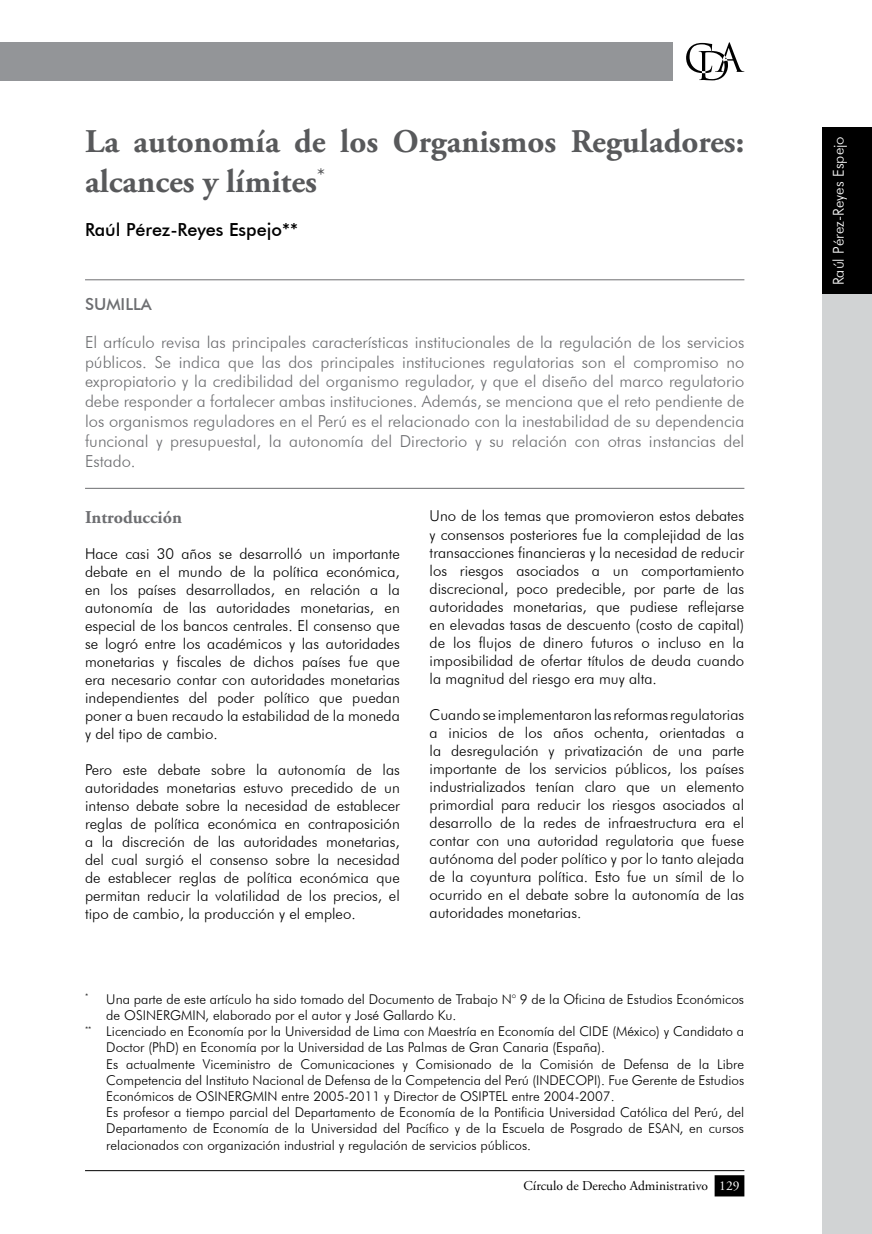
<style>
.page{position:relative;width:872px;height:1234px;background:#fff}
.page>*{position:absolute;margin:0;border:0;box-sizing:border-box;transform-origin:0 0}
.t1{font:700 33px/39.6px "Adobe Garamond Pro";color:#58595b}
.t2{font:500 18px "Futura BT";color:#000}
.t3{font:700 18px "Adobe Garamond Pro";color:#6d6e71}
.t4{font:300 16.5px/19.8px "Futura BT";color:#6d6e71;text-align:justify}
.t5{font:500 16.5px "Futura BT";color:#6d6e71}
.t6{font:300 15px/18px "Futura BT";color:#000;text-align:justify}
.t7{font:300 15px "Futura BT";color:#fff}
.t8{font:300 13.5px "Futura BT";color:#000}
.t9{font:13.5px "Adobe Garamond Pro";color:#000}
.s1{color:#fff}
</style>
<div class="page">
<div style="left:822px;top:211px;width:50px;height:1022px;background:#d1d3d4"></div>
<div style="left:822px;top:128px;width:50px;height:166px;background:#000"></div>
<svg style="left:686px;top:42px;width:58px;height:38px"></svg>
<hr style="left:85px;top:1169px;width:659px;height:1px;background:#000">
<div style="left:715px;top:1175px;width:28px;height:20px;background:#000"></div>
<div style="left:714px;top:1174px;width:30px;height:22px;border:2px solid #000"></div>
<div style="left:0;top:43px;width:673px;height:38px;background:#939598"></div>
<hr style="left:85px;top:279px;width:659px;height:1px;background:#6d6e71">
<hr style="left:85px;top:488px;width:659px;height:1px;background:#6d6e71">
<h1 class="t1" style="left:85px;top:123px;width:661px">La autonomía de los Organismos Reguladores: alcances y límites<sup>*</sup></h1>
<p class="t2" style="left:85px;top:219px;width:214px">Raúl Pérez-Reyes Espejo**</p>
<p class="t5" style="left:85px;top:294px;width:20px">Sumilla</p>
<p class="t4" style="left:85px;top:332px;width:661px">E l artículo revisa las principales características institucionales de la regulación de los servicios públicos. Se indica que las dos principales instituciones regulatorias son el compromiso no expropiatorio y la credibilidad del organismo regulador, y que el diseño del marco regulatorio debe responder a fortalecer ambas instituciones. Además, se menciona que el reto pendiente de los organismos reguladores en el Perú es el relacionado con la inestabilidad de su dependencia funcional y presupuestal, la autonomía del Directorio y su relación con otras instancias del Estado.</p>
<p class="t3" style="left:85px;top:507px;width:98px">Introducción</p>
<p class="t6" style="left:85px;top:544px;width:316px">Hace casi 30 años se desarrolló un importante debate en el mundo de la política económica, en los países desarrollados, en relación a la autonomía de las autoridades monetarias, en especial de los bancos centrales. E l consenso que se logró entre los académicos y las autoridades monetarias y fiscales de dichos países fue que era necesario contar con autoridades monetarias independientes del poder político que puedan poner a buen recaudo la estabilidad de la moneda y del tipo de cambio.</p>
<p class="t6" style="left:85px;top:760px;width:316px">Pero este debate sobre la autonomía de las autoridades monetarias estuvo precedido de un intenso debate sobre la necesidad de establecer reglas de política económica en contraposición a la discreción de las autoridades monetarias, del cual surgió el consenso sobre la necesidad de establecer reglas de política económica que permitan reducir la volatilidad de los precios, el tipo de cambio, la producción y el empleo.</p>
<p class="t6" style="left:429px;top:507px;width:316px">Uno de los temas que promovieron estos debates y consensos posteriores fue la complejidad de las transacciones financieras y la necesidad de reducir los riesgos asociados a un comportamiento discrecional, poco predecible, por parte de las autoridades monetarias, que pudiese reflejarse en elevadas tasas de descuento (costo de capital) de los flujos de dinero futuros o incluso en la imposibilidad de ofertar títulos de deuda cuando la magnitud del riesgo era muy alta.</p>
<p class="t6" style="left:429px;top:705px;width:316px">Cuando se implementaron las reformas regulatorias a inicios de los años ochenta, orientadas a la desregulación y privatización de una parte importante de los servicios públicos, los países industrializados tenían claro que un elemento primordial para reducir los riesgos asociados al desarrollo de la redes de infraestructura era el contar con una autoridad regulatoria que fuese autónoma del poder político y por lo tanto alejada de la coyuntura política. Esto fue un símil de lo ocurrido en el debate sobre la autonomía de las autoridades monetarias.</p>
<p class="t8" style="left:85px;top:990px;width:660px"><sup>*</sup> Una parte de este artículo ha sido tomado del Documento de Trabajo N° 9 de la Oficina de Estudios Económicos</p>
<p class="t8" style="left:106px;top:1006px;width:352px">de OSI NE RGMI N, elaborado por el autor y José Gallardo Ku.</p>
<p class="t8" style="left:85px;top:1022px;width:511px"><sup>**</sup> Licenciado en Economía por la Universidad de Lima con Maestría en Economía del CIDE</p>
<p class="t8" style="left:612px;top:1022px;width:133px">(México) y Candidato a</p>
<p class="t8" style="left:106px;top:1039px;width:500px">Doctor (PhD) en Economía por la Universidad de Las Palmas de Gran Canaria (España).</p>
<p class="t8" style="left:85px;top:1055px;width:660px">Es actualmente Viceministro de Comunicaciones y Comisionado de la Comisión de Defensa de la Libre</p>
<p class="t8" style="left:106px;top:1071px;width:639px">Competencia del I nstituto Nacional de Defensa de la Competencia del Perú (I NDECOPI). Fue Gerente de Estudios</p>
<p class="t8" style="left:106px;top:1087px;width:510px">Económicos de OSI NE RGMI N entre 2005-2011 y Director de OSI PTE L entre 2004-2007.</p>
<p class="t8" style="left:85px;top:1103px;width:660px">Es profesor a tiempo parcial del Departamento de Economía de la Pontificia Universidad Católica del Perú, del</p>
<p class="t8" style="left:106px;top:1120px;width:639px">Departamento de Economía de la Universidad del Pacífico y de la Escuela de Posgrado de ESAN, en cursos</p>
<p class="t8" style="left:106px;top:1136px;width:426px">relacionados con organización industrial y regulación de servicios públicos.</p>
<p class="t9" style="left:523px;top:1176px;width:217px">Círculo de Derecho Administrativo <span class="s1">129</span></p>
<p class="t7" style="left:829px;top:285px;width:150px;rotate:-90deg">Raúl Pérez-Reyes Espejo</p>
</div>
